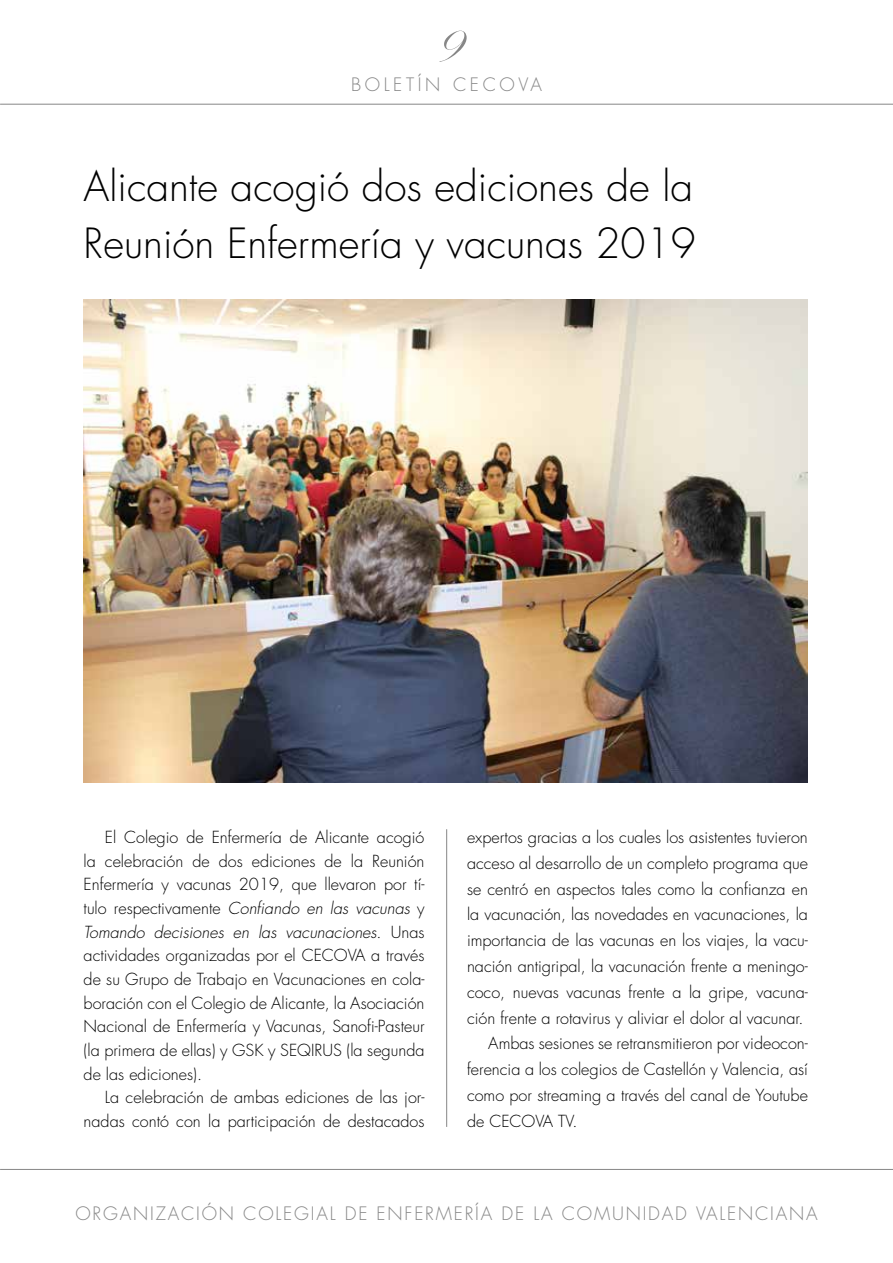
<style>
.page{position:relative;width:893px;height:1263px;background:#fff}
.page>*{position:absolute;margin:0;border:0;box-sizing:border-box;transform-origin:0 0}
.t1{font:54px "Edwardian Script ITC";color:#878787}
.t2{font:300 40.5px/57.2px "Futura";color:#000}
.t3{font:300 18px "Futura";letter-spacing:.1em;color:#878787}
.t4{font:300 18px "Futura";letter-spacing:.2em;color:#878787}
.t5{font:300 16.2px/23.7px "Futura";color:#000;text-align:justify}
.s1{font-style:italic}
</style>
<div class="page">
<hr style="left:0;top:104px;width:893px;height:1px;background:#878787">
<hr style="left:0;top:1169px;width:893px;height:1px;background:#878787">
<hr style="left:446px;top:829px;width:1px;height:298px;background:#878787">
<img style="left:84px;top:299px;width:724px;height:483px">
<h1 class="t1" style="left:434px;top:13px;width:27px">9</h1>
<p class="t4" style="left:351px;top:73px;width:192px">BOLETÍN CECOVA</p>
<h2 class="t2" style="left:84px;top:159px;width:614px">Alicante acogió dos ediciones de la<br>Reunión Enfermería y vacunas 2019</h2>
<p class="t5" style="left:84px;top:826px;width:342px;text-indent:21px">El Colegio de Enfermería de Alicante acogió la celebración de dos ediciones de la Reunión Enfermería y vacunas 2019, que llevaron por tí&shy;tulo respectivamente <span class="s1">Confiando en las vacunas</span> y <span class="s1">Tomando decisiones en las vacunaciones</span>. Unas actividades organizadas por el CECOVA a través de su Grupo de Trabajo en Vacunaciones en cola&shy;boración con el Colegio de Alicante, la Asociación Nacional de Enfermería y Vacunas, Sanofi-Pasteur (la primera de ellas) y GSK y SEQIRUS (la segunda de las ediciones).</p>
<p class="t5" style="left:84px;top:1086px;width:342px;text-align:right">La celebración de ambas ediciones de las jor&shy;nadas contó con la participación de destacados</p>
<p class="t5" style="left:467px;top:826px;width:342px">expertos gracias a los cuales los asistentes tuvieron</p>
<p class="t5" style="left:467px;top:851px;width:342px">acceso al desarrollo de un completo programa que</p>
<p class="t5" style="left:467px;top:877px;width:342px">se centró en aspectos tales como la confianza en</p>
<p class="t5" style="left:467px;top:903px;width:342px">la vacunación, las novedades en vacunaciones, la</p>
<p class="t5" style="left:467px;top:929px;width:342px">importancia de las vacunas en los viajes, la vacu-</p>
<p class="t5" style="left:467px;top:955px;width:342px">nación antigripal, la vacunación frente a meningo-</p>
<p class="t5" style="left:467px;top:980px;width:342px">coco, nuevas vacunas frente a la gripe, vacuna-</p>
<p class="t5" style="left:467px;top:1006px;width:338px">ción frente a rotavirus y aliviar el dolor al vacunar.</p>
<p class="t5" style="left:488px;top:1032px;width:321px">Ambas sesiones se retransmitieron por videocon-</p>
<p class="t5" style="left:467px;top:1058px;width:342px">ferencia a los colegios de Castellón y Valencia, así</p>
<p class="t5" style="left:467px;top:1084px;width:342px">como por streaming a través del canal de Youtube</p>
<p class="t5" style="left:467px;top:1109px;width:112px">de CECOVA TV.</p>
<p class="t3" style="left:75px;top:1202px;width:744px">ORGANIZACIÓN COLEGIAL DE ENFERMERÍA DE LA COMUNIDAD VALENCIANA</p>
</div>
